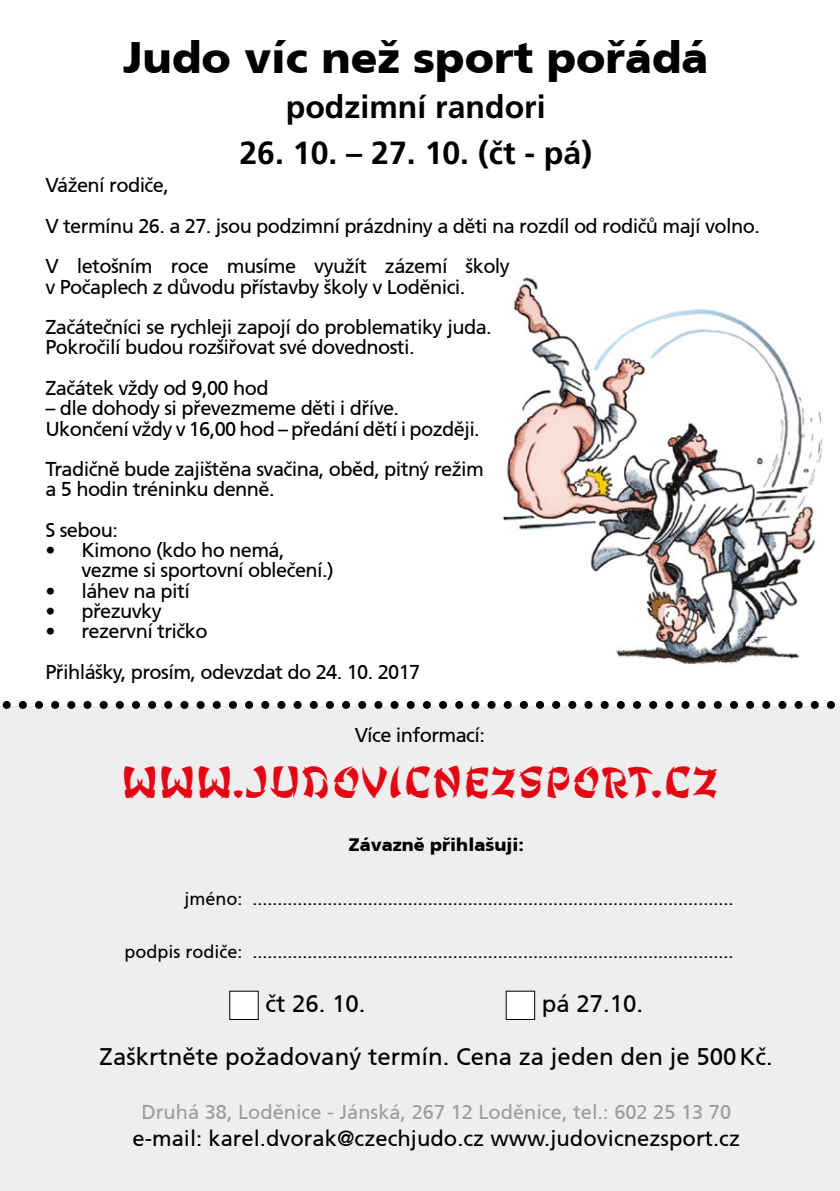
<style>
.page{position:relative;width:840px;height:1191px;background:#fff}
.page>*{position:absolute;margin:0;border:0;box-sizing:border-box;transform-origin:0 0}
.t1{font:900 44px "Frutiger CE";color:#000}
.t2{font:40.6px "Ginko";letter-spacing:.04em;color:#e30613}
.t3{font:700 32px "Frutiger LT Pro";color:#000}
.t4{font:24px "Frutiger CE";color:#000}
.t5{font:22px "Frutiger CE";color:#000}
.t6{font:20px/40.6px "Frutiger CE";letter-spacing:-.03em;color:#000}
.t7{font:20px "Frutiger CE";color:#9d9d9c}
.t8{font:18px "Frutiger CE";color:#000}
.t9{font:900 18px "Frutiger CE";color:#000}
</style>
<div class="page">
<img style="left:443px;top:277px;width:380px;height:424px">
<div style="left:0;top:706px;width:839px;height:485px;background:#eee"></div>
<div style="left:229px;top:990px;width:29px;height:30px;background:#fff"></div>
<div style="left:505px;top:990px;width:29px;height:30px;background:#fff"></div>
<svg style="left:2px;top:701px;width:838px;height:8px"></svg>
<h1 class="t1" style="left:123px;top:31px;width:586px">Judo víc než sport pořádá</h1>
<h3 class="t3" style="left:285px;top:88px;width:261px">podzimní randori</h3>
<h3 class="t3" style="left:239px;top:134px;width:354px">26. 10. – 27. 10. (čt - pá)</h3>
<p class="t6" style="left:45px;top:165px;width:715px">Vážení rodiče,<br>V termínu 26. a 27. jsou podzimní prázdniny a děti na rozdíl od rodičů mají volno.<br>V letošním roce musíme využít zázemí školy</p>
<p class="t6" style="left:45px;top:266px;width:447px">v Počaplech z důvodu přístavby školy v Loděnici.<br>Začátečníci se rychleji zapojí do problematiky juda.</p>
<p class="t6" style="left:45px;top:327px;width:370px">Pokročilí budou rozšiřovat své dovednosti.<br>Začátek vždy od 9,00 hod</p>
<p class="t6" style="left:45px;top:398px;width:435px;line-height:20.2px">– dle dohody si převezmeme děti i dříve.<br>Ukončení vždy v 16,00 hod – předání dětí i později.</p>
<p class="t6" style="left:45px;top:459px;width:440px;line-height:20.2px">Tradičně bude zajištěna svačina, oběd, pitný režim a 5 hodin tréninku denně.</p>
<p class="t6" style="left:45px;top:509px;width:74px">S sebou:</p>
<p class="t6" style="left:81px;top:540px;width:254px;line-height:20.2px;text-indent:-36px">• Kimono (kdo ho nemá, vezme si sportovní oblečení.)</p>
<p class="t6" style="left:45px;top:570px;width:146px">• láhev na pití</p>
<p class="t6" style="left:45px;top:590px;width:118px">• přezuvky</p>
<p class="t6" style="left:45px;top:611px;width:376px">• rezervní tričko<br>Přihlášky, prosím, odevzdat do 24. 10. 2017</p>
<p class="t6" style="left:354px;top:715px;width:132px">Více informací:</p>
<h2 class="t2" style="left:121px;top:756px;width:599px">WWW.JUDOVICNEZSPORT.CZ</h2>
<p class="t9" style="left:348px;top:834px;width:177px">Závazně přihlašuji:</p>
<p class="t8" style="left:184px;top:888px;width:550px">jméno: ................................................................................................</p>
<p class="t8" style="left:124px;top:941px;width:610px">podpis rodiče: ................................................................................................</p>
<p class="t4" style="left:265px;top:989px;width:102px">čt 26. 10.</p>
<p class="t4" style="left:541px;top:989px;width:103px">pá 27.10.</p>
<p class="t4" style="left:100px;top:1043px;width:674px">Zaškrtněte požadovaný termín. Cena za jeden den je 500Kč.</p>
<p class="t7" style="left:141px;top:1100px;width:591px">Druhá 38, Loděnice - Jánská, 267 12 Loděnice, tel.: 602 25 13 70</p>
<p class="t5" style="left:132px;top:1125px;width:608px">e-mail: karel.dvorak@czechjudo.cz www.judovicnezsport.cz</p>
</div>
